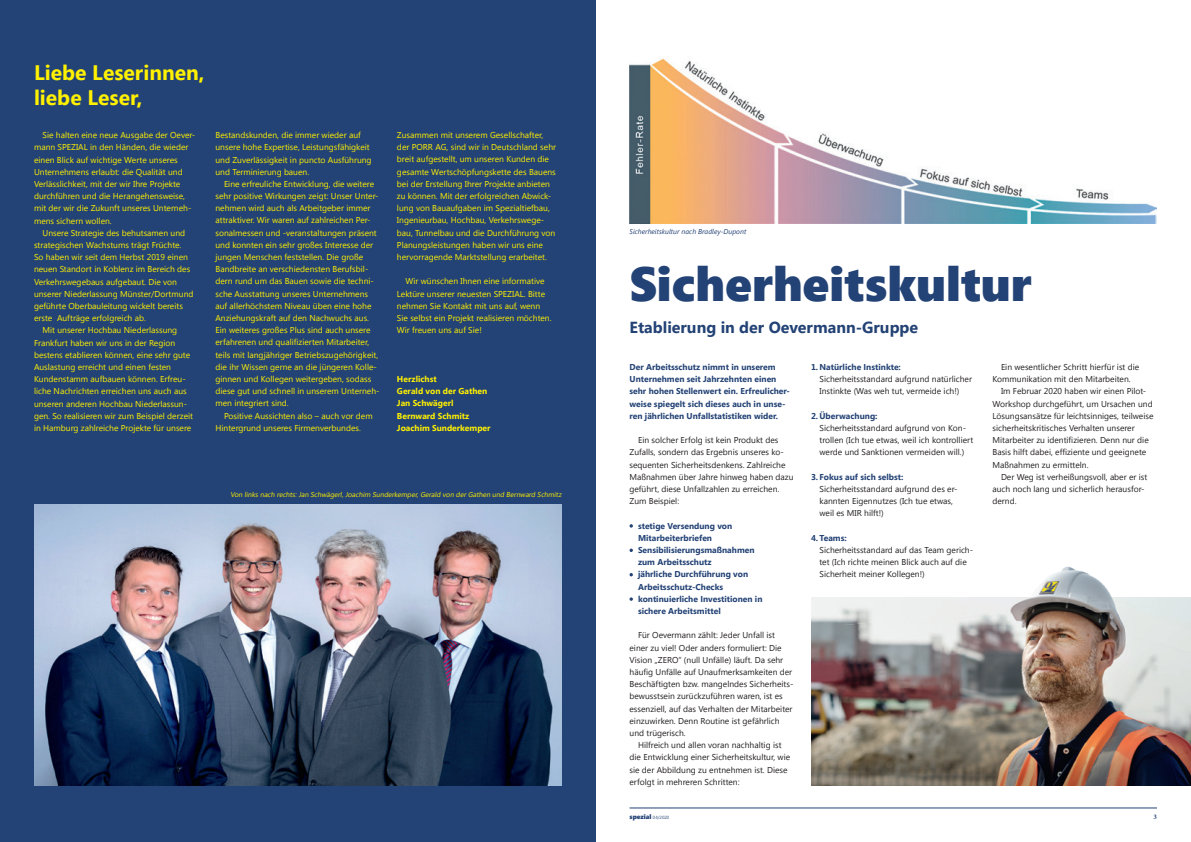
<style>
.page{position:relative;width:1191px;height:842px;background:#fff}
.page>*{position:absolute;margin:0;border:0;box-sizing:border-box;transform-origin:0 0}
.t1{font:48px "Segoe UI Black";color:#234275}
.t2{font:700 21px/25px "Segoe UI";color:#fff101}
.t3{font:700 16px "Segoe UI";color:#234275}
.t4{font:8.5px/12.2px "Segoe UI";color:#fff101}
.t5{font:8.5px/12.2px "Segoe UI";color:#231f20}
.t6{font:700 8.5px/12.2px "Segoe UI";color:#234275}
.t7{font:700 8.5px/12.2px "Segoe UI";color:#fff101}
.t8{font:7px "Segoe UI";color:#fff101}
.t9{font:italic 7px "Segoe UI";color:#234275}
.t10{font:700 7px "Minion Pro";color:#234275}
.t11{font:6.5px "Segoe UI Black";color:#234275}
.s1{font-family:"Segoe UI";font-size:4.5px}
</style>
<div class="page">
<hr style="left:629px;top:808px;width:528px;height:1px;background:#234275">
<img style="left:811px;top:597px;width:29px;height:188px">
<div style="left:0;top:0;width:595px;height:842px;background:#234275"></div>
<img style="left:34px;top:504px;width:527px;height:281px">
<img style="left:629px;top:57px;width:528px;height:166px">
<svg style="left:629px;top:524px;width:4px;height:4px"></svg>
<svg style="left:629px;top:549px;width:4px;height:3px"></svg>
<svg style="left:629px;top:573px;width:4px;height:3px"></svg>
<svg style="left:629px;top:597px;width:4px;height:4px"></svg>
<img style="left:840px;top:566px;width:351px;height:219px">
<h2 class="t2" style="left:34px;top:59px;width:172px">Liebe Leserinnen, liebe Leser,</h2>
<p class="t4" style="left:34px;top:129px;width:163px;text-indent:9px">Sie halten eine neue Ausgabe der Oever&shy;mann SPEZIAL in den Händen, die wieder einen Blick auf wichtige Werte unseres Unternehmens erlaubt: die Qualität und Verlässlichkeit, mit der wir Ihre Projekte durchführen und die Herangehensweise, mit der wir die Zukunft unseres Unterneh&shy;mens sichern wollen.</p>
<p class="t4" style="left:43px;top:226px;width:144px">Unsere Strategie des behutsamen und</p>
<p class="t4" style="left:34px;top:238px;width:149px">strategischen Wachstums trägt Früchte.</p>
<p class="t4" style="left:34px;top:251px;width:155px">So haben wir seit dem Herbst 2019 einen</p>
<p class="t4" style="left:34px;top:263px;width:158px">neuen Standort in Koblenz im Bereich des</p>
<p class="t4" style="left:34px;top:275px;width:144px">Verkehrswegebaus aufgebaut. Die von</p>
<p class="t4" style="left:34px;top:287px;width:161px">unserer Niederlassung Münster/Dortmund</p>
<p class="t4" style="left:34px;top:299px;width:150px">geführte Oberbauleitung wickelt bereits</p>
<p class="t4" style="left:34px;top:312px;width:113px">erste Aufträge erfolgreich ab.</p>
<p class="t4" style="left:43px;top:324px;width:136px">Mit unserer Hochbau Niederlassung</p>
<p class="t4" style="left:34px;top:336px;width:143px">Frankfurt haben wir uns in der Region</p>
<p class="t4" style="left:34px;top:348px;width:158px">bestens etablieren können, eine sehr gute</p>
<p class="t4" style="left:34px;top:360px;width:139px">Auslastung erreicht und einen festen</p>
<p class="t4" style="left:34px;top:373px;width:153px">Kundenstamm aufbauen können. Erfreu-</p>
<p class="t4" style="left:34px;top:385px;width:154px">liche Nachrichten erreichen uns auch aus</p>
<p class="t4" style="left:34px;top:397px;width:155px">unseren anderen Hochbau Niederlassun-</p>
<p class="t4" style="left:34px;top:409px;width:160px">gen. So realisieren wir zum Beispiel derzeit</p>
<p class="t4" style="left:34px;top:421px;width:159px">in Hamburg zahlreiche Projekte für unsere</p>
<p class="t4" style="left:215px;top:129px;width:158px">Bestandskunden, die immer wieder auf unsere hohe Expertise, Leistungsfähigkeit und Zuverlässigkeit in puncto Ausführung und Terminierung bauen.</p>
<p class="t4" style="left:215px;top:177px;width:166px;text-indent:8px">Eine erfreuliche Entwicklung, die weitere sehr positive Wirkungen zeigt: Unser Unter&shy;nehmen wird auch als Arbeitgeber immer attraktiver. Wir waren auf zahlreichen Per&shy;sonalmessen und -veranstaltungen präsent und konnten ein sehr großes Interesse der jungen Menschen feststellen. Die große Bandbreite an verschiedensten Berufsbil&shy;dern rund um das Bauen sowie die techni&shy;sche Ausstattung unseres Unternehmens auf allerhöchstem Niveau üben eine hohe Anziehungskraft auf den Nachwuchs aus.<br>Ein weiteres großes Plus sind auch unsere erfahrenen und qualifizierten Mitarbeiter, teils mit langjähriger Betriebszugehörigkeit, die ihr Wissen gerne an die jüngeren Kolle&shy;ginnen und Kollegen weitergeben, sodass diese gut und schnell in unserem Unterneh&shy;men integriert sind.</p>
<p class="t4" style="left:215px;top:409px;width:159px;text-indent:8px">Positive Aussichten also – auch vor dem<br>Hintergrund unseres Firmenverbundes.</p>
<p class="t4" style="left:397px;top:129px;width:161px">Zusammen mit unserem Gesellschafter, der PORR AG, sind wir in Deutschland sehr breit aufgestellt, um unseren Kunden die gesamte Wertschöpfungskette des Bauens bei der Erstellung Ihrer Projekte anbieten zu können. Mit der erfolgreichen Abwick&shy;lung von Bauaufgaben im Spezialtiefbau, Ingenieurbau, Hochbau, Verkehrswege&shy;bau, Tunnelbau und die Durchführung von Planungsleistungen haben wir uns eine hervorragende Marktstellung erarbeitet.</p>
<p class="t4" style="left:397px;top:275px;width:156px;text-indent:8px">Wir wünschen Ihnen eine informative Lektüre unserer neuesten SPEZIAL. Bitte nehmen Sie Kontakt mit uns auf, wenn Sie selbst ein Projekt realisieren möchten.<br>Wir freuen uns auf Sie!</p>
<p class="t7" style="left:397px;top:373px;width:95px">Herzlichst<br>Gerald von der Gathen<br>Jan Schwägerl<br>Bernward Schmitz<br>Joachim Sunderkemper</p>
<p class="t8" style="left:230px;top:490px;width:334px">Von links nach rechts: Jan Schwägerl, Joachim Sunderkemper, Gerald von der Gathen und Bernward Schmitz</p>
<p class="t9" style="left:629px;top:226px;width:118px">Sicherheitskultur nach Bradley-Dupont</p>
<h1 class="t1" style="left:629px;top:249px;width:404px">Sicherheitskultur</h1>
<h3 class="t3" style="left:629px;top:316px;width:290px">Etablierung in der Oevermann-Gruppe</h3>
<p class="t6" style="left:629px;top:361px;width:162px">Der Arbeitsschutz nimmt in unserem Unternehmen seit Jahrzehnten einen sehr hohen Stellenwert ein. Erfreulicher&shy;weise spiegelt sich dieses auch in unse&shy;ren jährlichen Unfallstatistiken wider.</p>
<p class="t5" style="left:629px;top:434px;width:165px;text-indent:8px">Ein solcher Erfolg ist kein Produkt des Zufalls, sondern das Ergebnis unseres ko&shy;sequenten Sicherheitsdenkens. Zahlreiche Maßnahmen über Jahre hinweg haben dazu geführt, diese Unfallzahlen zu erreichen.<br>Zum Beispiel:</p>
<p class="t6" style="left:638px;top:519px;width:126px">stetige Versendung von<br>Mitarbeiterbriefen<br>Sensibilisierungsmaßnahmen zum Arbeitsschutz<br>jährliche Durchführung von<br>Arbeitsschutz-Checks kontinuierliche Investitionen in sichere Arbeitsmittel</p>
<p class="t5" style="left:629px;top:629px;width:165px;text-indent:8px">Für Oevermann zählt: Jeder Unfall ist einer zu viel! Oder anders formuliert: Die Vision „ZERO“ (null Unfälle) läuft. Da sehr häufig Unfälle auf Unaufmerksamkeiten der Beschäftigten bzw. mangelndes Sicherheits&shy;bewusstsein zurückzuführen waren, ist es essenziell, auf das Verhalten der Mitarbeiter einzuwirken. Denn Routine ist gefährlich und trügerisch.</p>
<p class="t5" style="left:629px;top:739px;width:162px;text-indent:8px">Hilfreich und allen voran nachhaltig ist die Entwicklung einer Sicherheitskultur, wie sie der Abbildung zu entnehmen ist. Diese erfolgt in mehreren Schritten:</p>
<p class="t6" style="left:811px;top:360px;width:91px">1.Natürliche Instinkte:</p>
<p class="t5" style="left:819px;top:373px;width:154px">Sicherheitsstandard aufgrund natürlicher<br>Instinkte (Was weh tut, vermeide ich!)</p>
<p class="t6" style="left:811px;top:409px;width:68px">2. Überwachung:</p>
<p class="t5" style="left:819px;top:421px;width:155px">Sicherheitsstandard aufgrund von Kon&shy;trollen (Ich tue etwas, weil ich kontrolliert werde und Sanktionen vermeiden will.)</p>
<p class="t6" style="left:811px;top:470px;width:94px">3. Fokus auf sich selbst:</p>
<p class="t5" style="left:819px;top:482px;width:139px">Sicherheitsstandard aufgrund des er&shy;kannten Eigennutzes (Ich tue etwas, weil es MIR hilft!)</p>
<p class="t6" style="left:811px;top:531px;width:37px">4. Teams:</p>
<p class="t5" style="left:819px;top:543px;width:155px">Sicherheitsstandard auf das Team gerich&shy;tet (Ich richte meinen Blick auch auf die<br>Sicherheit meiner Kollegen!)</p>
<p class="t5" style="left:992px;top:360px;width:148px;text-indent:8px">Ein wesentlicher Schritt hierfür ist die<br>Kommunikation mit den Mitarbeiten.</p>
<p class="t5" style="left:992px;top:385px;width:162px;text-indent:8px">Im Februar 2020 haben wir einen Pilot-Workshop durchgeführt, um Ursachen und Lösungsansätze für leichtsinniges, teilweise sicherheitskritisches Verhalten unserer Mitarbeiter zu identifizieren. Denn nur die Basis hilft dabei, effiziente und geeignete Maßnahmen zu ermitteln.</p>
<p class="t5" style="left:992px;top:470px;width:156px;text-indent:8px">Der Weg ist verheißungsvoll, aber er ist auch noch lang und sicherlich herausfor&shy;dernd.</p>
<p class="t11" style="left:629px;top:812px;width:41px">spezial <span class="s1">04/2020</span></p>
<p class="t10" style="left:1153px;top:812px;width:5px">3</p>
</div>
